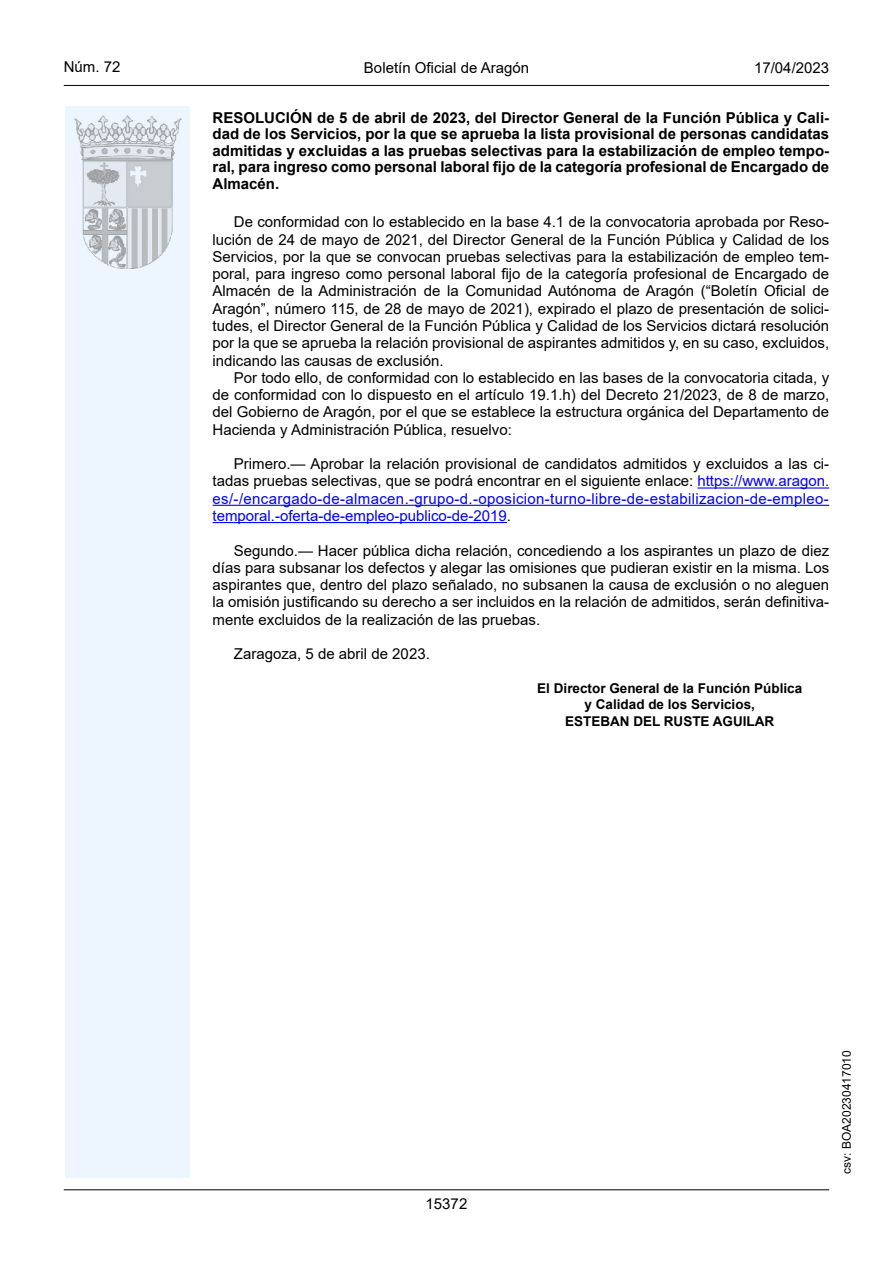
<style>
.page{position:relative;width:893px;height:1263px;background:#fff}
.page>*{position:absolute;margin:0;border:0;box-sizing:border-box;transform-origin:0 0}
.inicio_de_parrafo{font:15px/17.2px "Arial";color:#000;text-align:justify}
.Titulo_text{font:15px/16.5px "Arial Bold MT2";color:#000;text-align:justify}
.inicio_de_parrafo-2{font:15px/17.2px "Arial";color:#0000fa;text-align:justify}
.estilo_head-c{font:15px "Arial";color:#000}
.estilo_head-d{font:15px "Arial MT2";color:#000}
.estilo_head-i{font:15px "Arial MT2";color:#000}
.numero_pagina{font:15px "Arial MT2";color:#000}
.firma_der{font:13.5px "Arial Bold MT2";color:#000}
.estilo_head-i-2{font:12px "Arial MT2";color:#000}
.s1{font-family:"Arial";font-weight:700}
.s2{color:#000}
.s3{font-family:"Arial MT2";color:#000}
</style>
<div class="page">
<div style="left:65px;top:106px;width:125px;height:1072px;background:#edf6fe"></div>
<img style="left:75px;top:115px;width:106px;height:153px">
<hr style="left:64px;top:85px;width:765px;height:1px;background:#000">
<hr style="left:64px;top:1189px;width:765px;height:1px;background:#000">
<hr style="left:697px;top:487px;width:132px;height:2px;background:#0000fa">
<hr style="left:213px;top:505px;width:616px;height:1px;background:#0000fa">
<hr style="left:213px;top:522px;width:294px;height:1px;background:#0000fa">
<p class="estilo_head-i" style="left:64px;top:57px;width:58px">Núm. 72</p>
<p class="estilo_head-c" style="left:364px;top:57px;width:167px">Boletín Oficial de Aragón</p>
<p class="estilo_head-d" style="left:754px;top:57px;width:77px">17/04/2023</p>
<p class="Titulo_text" style="left:213px;top:110px;width:618px">RESOLUCIÓN de 5 de abril de 2023, del Director General de la Función Pública y Cali&shy;dad de los Servicios, por la que se aprueba la lista provisional de personas candidatas admitidas y excluidas a las pruebas selectivas para la estabilización de empleo tempo&shy;<span class="s1">ral, para ingreso como personal laboral fijo de la categoría profesional de Encargado de </span>Almacén.</p>
<p class="inicio_de_parrafo" style="left:213px;top:213px;width:618px;text-indent:21px">De conformidad con lo establecido en la base 4.1 de la convocatoria aprobada por Reso&shy;lución de 24 de mayo de 2021, del Director General de la Función Pública y Calidad de los Servicios, por la que se convocan pruebas selectivas para la estabilización de empleo tem&shy;poral, para ingreso como personal laboral fijo de la categoría profesional de Encargado de Almacén de la Administración de la Comunidad Autónoma de Aragón (“Boletín Oficial de Aragón”, número 115, de 28 de mayo de 2021), expirado el plazo de presentación de solici&shy;tudes, el Director General de la Función Pública y Calidad de los Servicios dictará resolución por la que se aprueba la relación provisional de aspirantes admitidos y, en su caso, excluidos, indicando las causas de exclusión.</p>
<p class="inicio_de_parrafo" style="left:213px;top:369px;width:618px;text-indent:21px">Por todo ello, de conformidad con lo establecido en las bases de la convocatoria citada, y de conformidad con lo dispuesto en el artículo 19.1.h) del Decreto 21/2023, de 8 de marzo, del Gobierno de Aragón, por el que se establece la estructura orgánica del Departamento de Hacienda y Administración Pública, resuelvo:</p>
<p class="inicio_de_parrafo-2" style="left:213px;top:455px;width:618px;text-indent:21px"><span class="s2">Primero.— Aprobar la relación provisional de candidatos admitidos y excluidos a las ci&shy;tadas pruebas selectivas, que se podrá encontrar en el siguiente enlace:</span> https://www.aragon. es/-/encargado-de-almacen.-grupo-d.-oposicion-turno-libre-de-estabilizacion-de-empleo&shy;temporal.-oferta-de-empleo-publico-de-2019<span class="s3">.</span></p>
<p class="inicio_de_parrafo" style="left:213px;top:542px;width:618px;text-indent:21px">Segundo.— Hacer pública dicha relación, concediendo a los aspirantes un plazo de diez días para subsanar los defectos y alegar las omisiones que pudieran existir en la misma. Los aspirantes que, dentro del plazo señalado, no subsanen la causa de exclusión o no aleguen la omisión justificando su derecho a ser incluidos en la relación de admitidos, serán definitiva&shy;mente excluidos de la realización de las pruebas.</p>
<p class="inicio_de_parrafo" style="left:234px;top:645px;width:197px">Zaragoza, 5 de abril de 2023.</p>
<p class="firma_der" style="left:537px;top:679px;width:266px">El Director General de la Función Pública</p>
<p class="firma_der" style="left:585px;top:695px;width:172px">y Calidad de los Servicios,</p>
<p class="firma_der" style="left:565px;top:712px;width:211px">ESTEBAN DEL RUSTE AGUILAR</p>
<p class="numero_pagina" style="left:426px;top:1193px;width:43px">15372</p>
<p class="estilo_head-i-2" style="left:838px;top:1174px;width:125px;rotate:-90deg">csv: BOA20230417010</p>
</div>
